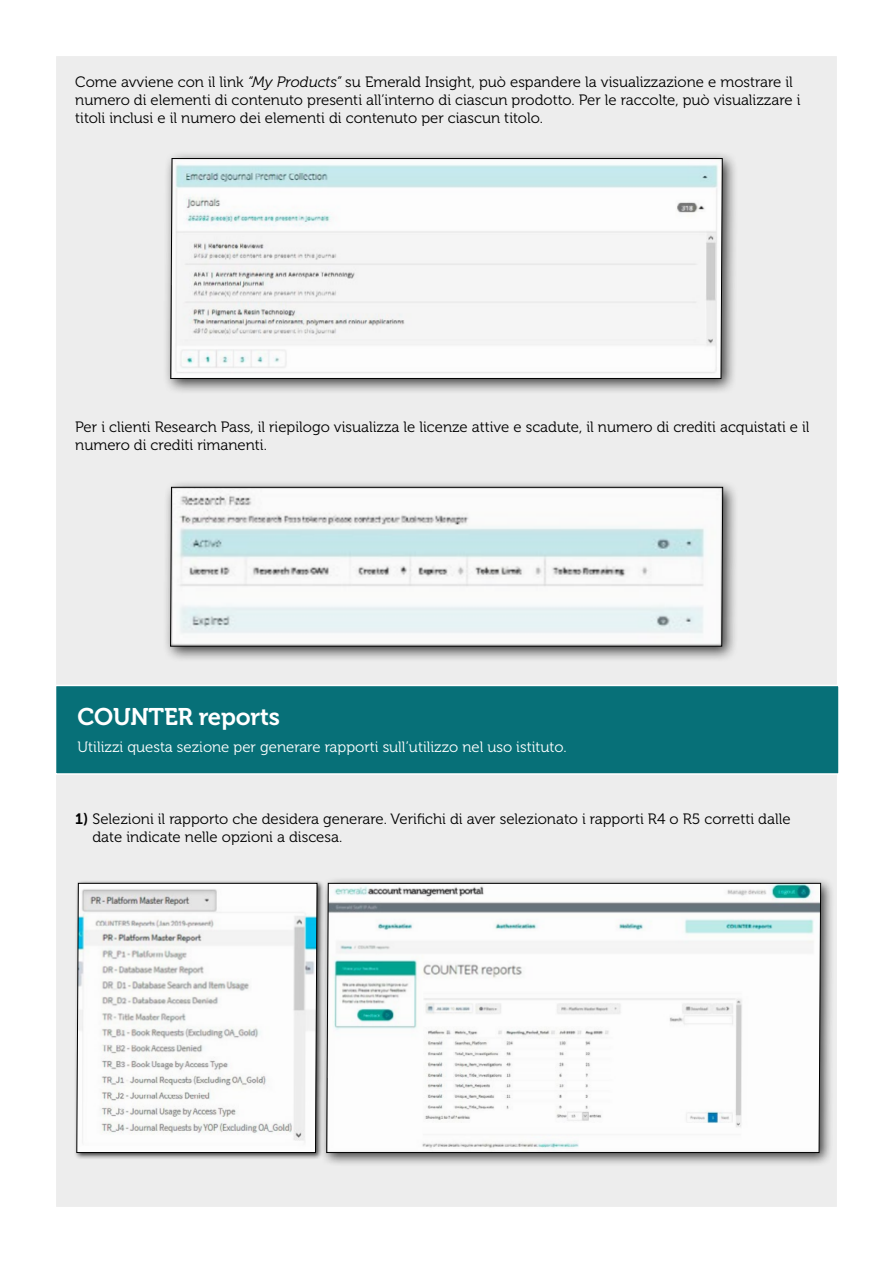
<style>
.page{position:relative;width:893px;height:1263px;background:#fff}
.page>*{position:absolute;margin:0;border:0;box-sizing:border-box;transform-origin:0 0}
.t1{font:24px "Museo 700";letter-spacing:-.01em;color:#fff}
.t2{font:15px/18px "Museo 300";color:#000}
.t3{font:15px "Museo 300";color:#fff}
.s1{font-style:italic}
.s2{font-family:"Museo 700"}
</style>
<div class="page">
<div style="left:54px;top:54px;width:785px;height:1155px;background:#ededed;border:2px solid #fff"></div>
<div style="left:320px;top:876px;width:515px;height:291px;background:#000;opacity:.75"></div>
<svg style="left:326px;top:883px;width:495px;height:270px"></svg>
<div style="left:163px;top:151px;width:576px;height:244px;background:#000;opacity:.75"></div>
<svg style="left:170px;top:158px;width:553px;height:221px"></svg>
<div style="left:163px;top:479px;width:576px;height:183px;background:#000;opacity:.75"></div>
<svg style="left:170px;top:487px;width:553px;height:159px"></svg>
<div style="left:56px;top:685px;width:783px;height:89px;background:#077078"></div>
<div style="left:55px;top:685px;width:785px;height:90px;border:2px solid #fff"></div>
<div style="left:73px;top:880px;width:251px;height:280px;background:#000;opacity:.75"></div>
<svg style="left:76px;top:883px;width:241px;height:270px"></svg>
<p class="t2" style="left:75px;top:73px;width:727px">Come avviene con il link <span class="s1">“My Products”</span> su Emerald Insight, può espandere la visualizzazione e mostrare il numero di elementi di contenuto presenti all’interno di ciascun prodotto. Per le raccolte, può visualizzare i titoli inclusi e il numero dei elementi di contenuto per ciascun titolo.</p>
<p class="t2" style="left:75px;top:418px;width:736px">Per i clienti Research Pass, il riepilogo visualizza le licenze attive e scadute, il numero di crediti acquistati e il numero di crediti rimanenti.</p>
<h1 class="t1" style="left:78px;top:704px;width:204px">COUNTER reports</h1>
<p class="t3" style="left:78px;top:739px;width:491px">Utilizzi questa sezione per generare rapporti sull’utilizzo nel uso istituto.</p>
<p class="t2" style="left:92px;top:810px;width:700px;text-indent:-17px"><span class="s2">1)</span> Selezioni il rapporto che desidera generare. Verifichi di aver selezionato i rapporti R4 o R5 corretti dalle date indicate nelle opzioni a discesa.</p>
</div>
